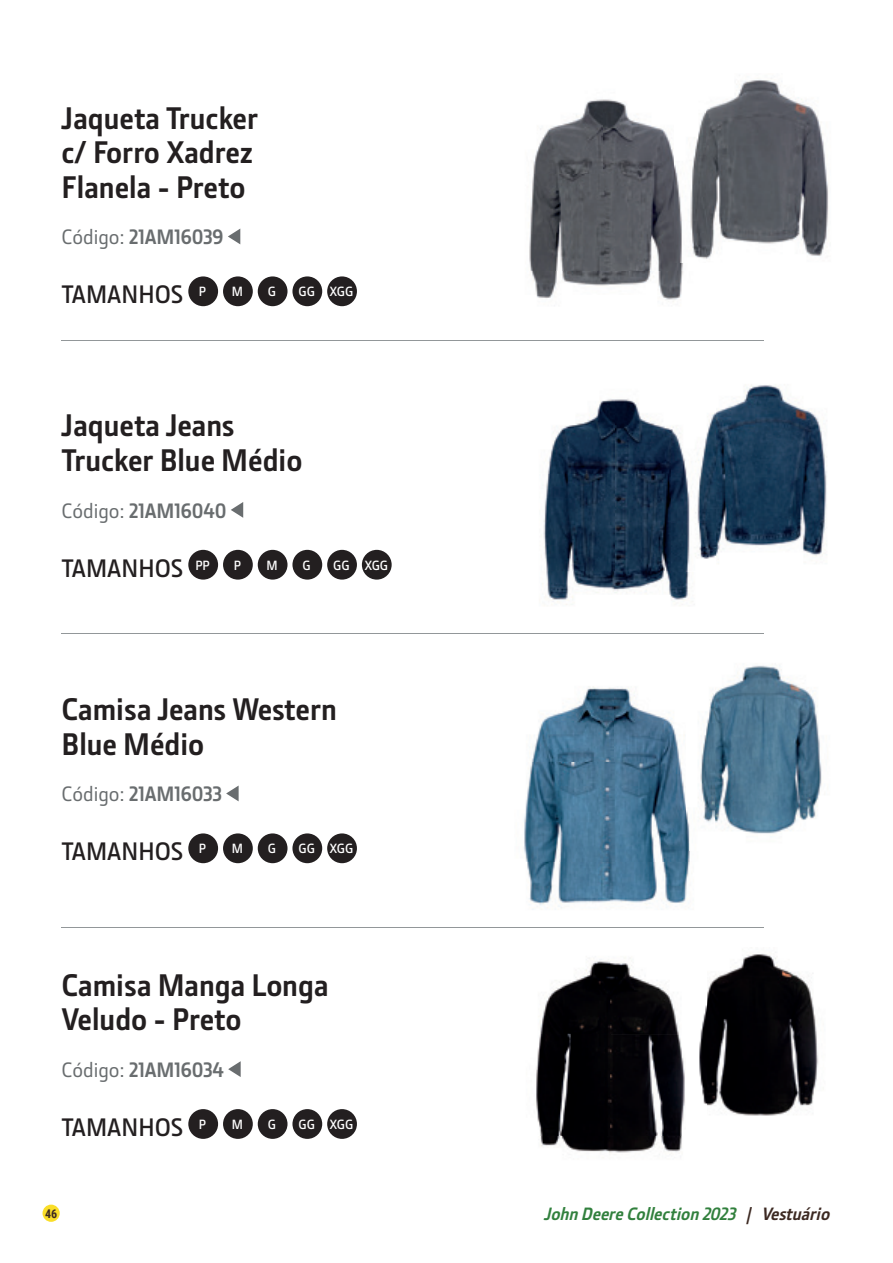
<style>
.page{position:relative;width:893px;height:1263px;background:#fff}
.page>*{position:absolute;margin:0;border:0;box-sizing:border-box;transform-origin:0 0}
.t1{font:700 31.5px/34.5px "JD Sans Pro";color:#231f20}
.t2{font:600 25.5px "JD Sans Pro";color:#231f20}
.t3{font:700 21px "JD Sans Pro";letter-spacing:-.01em;color:#696d6f}
.t4{font:italic 700 18px "JD Sans Pro";color:#31803d}
.t5{font:600 13.5px "JD Sans Pro";color:#fff}
.t6{font:700 12px "Roboto Condensed";color:#3c2922}
.s1{font-weight:500}
.s2{color:#3c2922}
</style>
<div class="page">
<div style="left:43px;top:1204px;width:17px;height:18px;background:#fade29;border-radius:50%"></div>
<img style="left:716px;top:385px;width:111px;height:175px">
<img style="left:542px;top:399px;width:174px;height:206px">
<svg style="left:231px;top:502px;width:12px;height:16px"></svg>
<div style="left:188px;top:550px;width:30px;height:30px;background:#231f20;border-radius:50%"></div>
<div style="left:223px;top:550px;width:30px;height:30px;background:#231f20;border-radius:50%"></div>
<div style="left:258px;top:550px;width:29px;height:30px;background:#231f20;border-radius:50%"></div>
<div style="left:292px;top:550px;width:30px;height:30px;background:#231f20;border-radius:50%"></div>
<div style="left:327px;top:550px;width:30px;height:30px;background:#231f20;border-radius:50%"></div>
<div style="left:362px;top:550px;width:30px;height:30px;background:#231f20;border-radius:50%"></div>
<hr style="left:62px;top:340px;width:702px;height:1px;background:#929799">
<hr style="left:62px;top:633px;width:702px;height:1px;background:#929799">
<hr style="left:61px;top:927px;width:703px;height:1px;background:#929799">
<svg style="left:228px;top:229px;width:12px;height:15px"></svg>
<div style="left:188px;top:276px;width:30px;height:30px;background:#231f20;border-radius:50%"></div>
<div style="left:223px;top:276px;width:30px;height:30px;background:#231f20;border-radius:50%"></div>
<div style="left:258px;top:276px;width:29px;height:30px;background:#231f20;border-radius:50%"></div>
<div style="left:292px;top:276px;width:30px;height:30px;background:#231f20;border-radius:50%"></div>
<div style="left:327px;top:276px;width:30px;height:30px;background:#231f20;border-radius:50%"></div>
<img style="left:706px;top:80px;width:123px;height:179px">
<img style="left:533px;top:99px;width:142px;height:75px">
<img style="left:529px;top:174px;width:154px;height:128px">
<img style="left:675px;top:112px;width:31px;height:150px">
<svg style="left:226px;top:785px;width:13px;height:16px"></svg>
<div style="left:188px;top:833px;width:30px;height:30px;background:#231f20;border-radius:50%"></div>
<div style="left:223px;top:833px;width:30px;height:30px;background:#231f20;border-radius:50%"></div>
<div style="left:258px;top:833px;width:29px;height:30px;background:#231f20;border-radius:50%"></div>
<div style="left:292px;top:833px;width:30px;height:30px;background:#231f20;border-radius:50%"></div>
<div style="left:327px;top:833px;width:30px;height:30px;background:#231f20;border-radius:50%"></div>
<img style="left:715px;top:665px;width:107px;height:169px">
<img style="left:531px;top:686px;width:150px;height:76px">
<img style="left:524px;top:762px;width:166px;height:146px">
<img style="left:686px;top:693px;width:29px;height:157px">
<svg style="left:228px;top:1061px;width:13px;height:16px"></svg>
<div style="left:188px;top:1109px;width:30px;height:30px;background:#231f20;border-radius:50%"></div>
<div style="left:223px;top:1109px;width:30px;height:30px;background:#231f20;border-radius:50%"></div>
<div style="left:258px;top:1109px;width:29px;height:30px;background:#231f20;border-radius:50%"></div>
<div style="left:292px;top:1109px;width:30px;height:30px;background:#231f20;border-radius:50%"></div>
<div style="left:327px;top:1109px;width:30px;height:30px;background:#231f20;border-radius:50%"></div>
<img style="left:706px;top:954px;width:113px;height:162px">
<img style="left:536px;top:959px;width:170px;height:196px">
<p class="t1" style="left:62px;top:100px;width:198px">Jaqueta Trucker c/ Forro Xadrez<br>Flanela - Preto</p>
<p class="t3" style="left:62px;top:223px;width:164px"><span class="s1">Código:</span> 21AM16039</p>
<p class="t2" style="left:62px;top:278px;width:146px">TAMANHOS <sup>P</sup></p>
<p class="t5" style="left:232px;top:283px;width:13px">M</p>
<p class="t5" style="left:268px;top:283px;width:10px">G</p>
<p class="t5" style="left:299px;top:283px;width:56px">GG XGG</p>
<p class="t1" style="left:62px;top:408px;width:242px">Jaqueta Jeans<br>Trucker Blue Médio</p>
<p class="t3" style="left:62px;top:497px;width:166px"><span class="s1">Código:</span> 21AM16040</p>
<p class="t2" style="left:62px;top:551px;width:150px">TAMANHOS <sup>PP</sup></p>
<p class="t5" style="left:234px;top:556px;width:9px">P</p>
<p class="t5" style="left:266px;top:556px;width:13px">M</p>
<p class="t5" style="left:303px;top:556px;width:10px">G</p>
<p class="t5" style="left:333px;top:556px;width:56px">GG XGG</p>
<p class="t1" style="left:62px;top:691px;width:277px">Camisa Jeans Western<br>Blue Médio</p>
<p class="t3" style="left:62px;top:780px;width:162px"><span class="s1">Código:</span> 21AM16033</p>
<p class="t2" style="left:62px;top:835px;width:146px">TAMANHOS <sup>P</sup></p>
<p class="t5" style="left:232px;top:840px;width:13px">M</p>
<p class="t5" style="left:268px;top:840px;width:10px">G</p>
<p class="t5" style="left:299px;top:840px;width:56px">GG XGG</p>
<p class="t1" style="left:62px;top:967px;width:268px">Camisa Manga Longa<br>Veludo - Preto</p>
<p class="t3" style="left:62px;top:1056px;width:164px"><span class="s1">Código:</span> 21AM16034</p>
<p class="t2" style="left:62px;top:1110px;width:146px">TAMANHOS <sup>P</sup></p>
<p class="t5" style="left:232px;top:1115px;width:13px">M</p>
<p class="t5" style="left:268px;top:1115px;width:10px">G</p>
<p class="t5" style="left:299px;top:1115px;width:56px">GG XGG</p>
<p class="t6" style="left:45px;top:1205px;width:14px">46</p>
<p class="t4" style="left:544px;top:1202px;width:292px">JohnDeereCollection2023 <span class="s2">| Vestuário</span></p>
</div>
